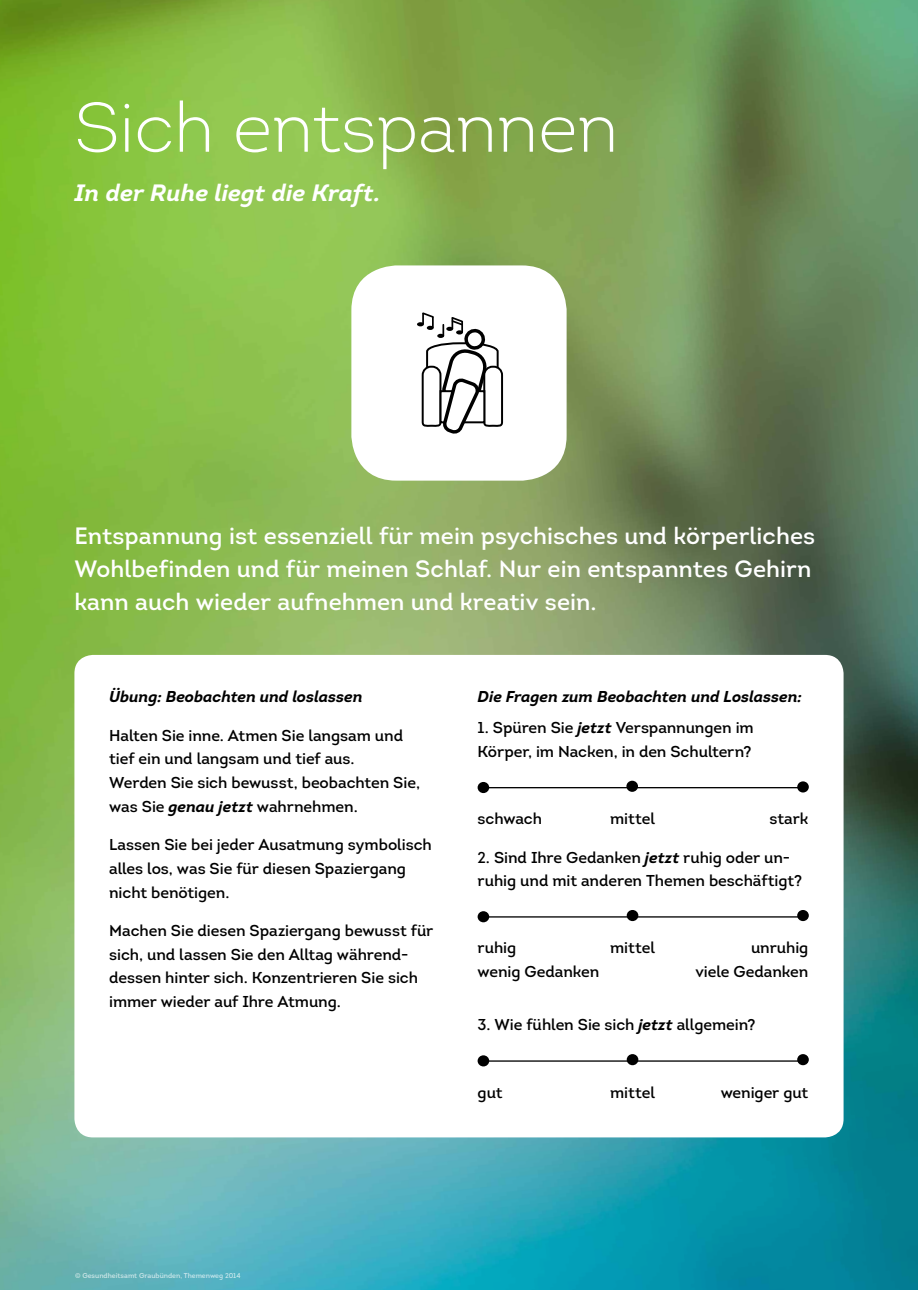
<style>
.page{position:relative;width:918px;height:1290px;background:#fff}
.page>*{position:absolute;margin:0;border:0;box-sizing:border-box;transform-origin:0 0}
.t1{font:300 70px "Intro";color:#fff}
.t2{font:23.62px/33.2px "Intro";letter-spacing:.005em;color:#fff}
.t3{font:italic 700 23.62px "Intro";color:#fff}
.t4{font:15.75px/23.6px "Intro";letter-spacing:-.005em;color:#000}
.t5{font:italic 700 15.75px "Intro";letter-spacing:-.005em;color:#000}
.t6{font:7px "Intro";color:#fff}
.s1{font-weight:700;font-style:italic}
</style>
<div class="page">
<img style="left:0;top:0;width:918px;height:1290px">
<div style="left:74px;top:655px;width:769px;height:482px;background:#fff;border-radius:19px"></div>
<hr style="left:485px;top:787px;width:318px;height:1px;background:#000">
<div style="left:477px;top:782px;width:12px;height:11px;background:#000;border-radius:50%"></div>
<div style="left:626px;top:781px;width:12px;height:11px;background:#000;border-radius:50%"></div>
<div style="left:797px;top:781px;width:12px;height:11px;background:#000;border-radius:50%"></div>
<hr style="left:485px;top:916px;width:314px;height:1px;background:#000">
<div style="left:477px;top:911px;width:12px;height:11px;background:#000;border-radius:50%"></div>
<div style="left:627px;top:910px;width:11px;height:11px;background:#000;border-radius:50%"></div>
<div style="left:797px;top:910px;width:12px;height:11px;background:#000;border-radius:50%"></div>
<hr style="left:485px;top:1060px;width:314px;height:2px;background:#000">
<div style="left:477px;top:1055px;width:12px;height:11px;background:#000;border-radius:50%"></div>
<div style="left:627px;top:1054px;width:11px;height:11px;background:#000;border-radius:50%"></div>
<div style="left:797px;top:1054px;width:12px;height:11px;background:#000;border-radius:50%"></div>
<div style="left:351px;top:265px;width:215px;height:216px;background:#fff;border-radius:45px"></div>
<svg style="left:417px;top:312px;width:87px;height:121px"></svg>
<h1 class="t1" style="left:74px;top:84px;width:545px">Sich entspannen</h1>
<h2 class="t3" style="left:74px;top:177px;width:308px">In der Ruhe liegt die Kraft.</h2>
<h2 class="t2" style="left:74px;top:519px;width:742px">Entspannung ist essenziell für mein psychisches und körperliches<br>Wohlbefinden und für meinen Schlaf. Nur ein entspanntes Gehirn kann auch wieder aufnehmen und kreativ sein.</h2>
<p class="t5" style="left:109px;top:687px;width:255px">Übung: Beobachten und loslassen</p>
<p class="t4" style="left:109px;top:723px;width:312px">Halten Sie inne. Atmen Sie langsam und tief ein und langsam und tief aus.<br>Werden Sie sich bewusst, beobachten Sie, was Sie <span class="s1">genau jetzt</span> wahrnehmen.</p>
<p class="t4" style="left:109px;top:833px;width:324px">Lassen Sie bei jeder Ausatmung symbolisch alles los, was Sie für diesen Spaziergang nicht benötigen.</p>
<p class="t4" style="left:109px;top:919px;width:326px">Machen Sie diesen Spaziergang bewusst für sich, und lassen Sie den Alltag während&shy;dessen hinter sich. Konzentrieren Sie sich immer wieder auf Ihre Atmung.</p>
<p class="t5" style="left:477px;top:687px;width:326px">Die Fragen zum Beobachten und Loslassen:</p>
<p class="t4" style="left:477px;top:716px;width:278px">1. Spüren Sie <span class="s1">jetzt</span> Verspannungen im<br>Körper, im Nacken, in den Schultern?</p>
<p class="t4" style="left:477px;top:807px;width:66px">schwach</p>
<p class="t4" style="left:610px;top:807px;width:46px">mittel</p>
<p class="t4" style="left:769px;top:807px;width:41px">stark</p>
<p class="t4" style="left:477px;top:845px;width:326px">2. Sind Ihre Gedanken <span class="s1">jetzt</span> ruhig oder un&shy;ruhig und mit anderen Themen beschäftigt?</p>
<p class="t4" style="left:477px;top:936px;width:40px">ruhig</p>
<p class="t4" style="left:610px;top:936px;width:46px">mittel</p>
<p class="t4" style="left:751px;top:936px;width:59px">unruhig</p>
<p class="t4" style="left:477px;top:960px;width:123px">wenig Gedanken</p>
<p class="t4" style="left:695px;top:960px;width:114px">viele Gedanken</p>
<p class="t4" style="left:477px;top:1013px;width:279px">3. Wie fühlen Sie sich <span class="s1">jetzt</span> allgemein?</p>
<p class="t4" style="left:477px;top:1080px;width:27px">gut</p>
<p class="t4" style="left:610px;top:1080px;width:46px">mittel</p>
<p class="t4" style="left:721px;top:1080px;width:89px">weniger gut</p>
<p class="t6" style="left:75px;top:1271px;width:167px">© Gesundheitsamt Graubünden, Themenweg 2014</p>
</div>
